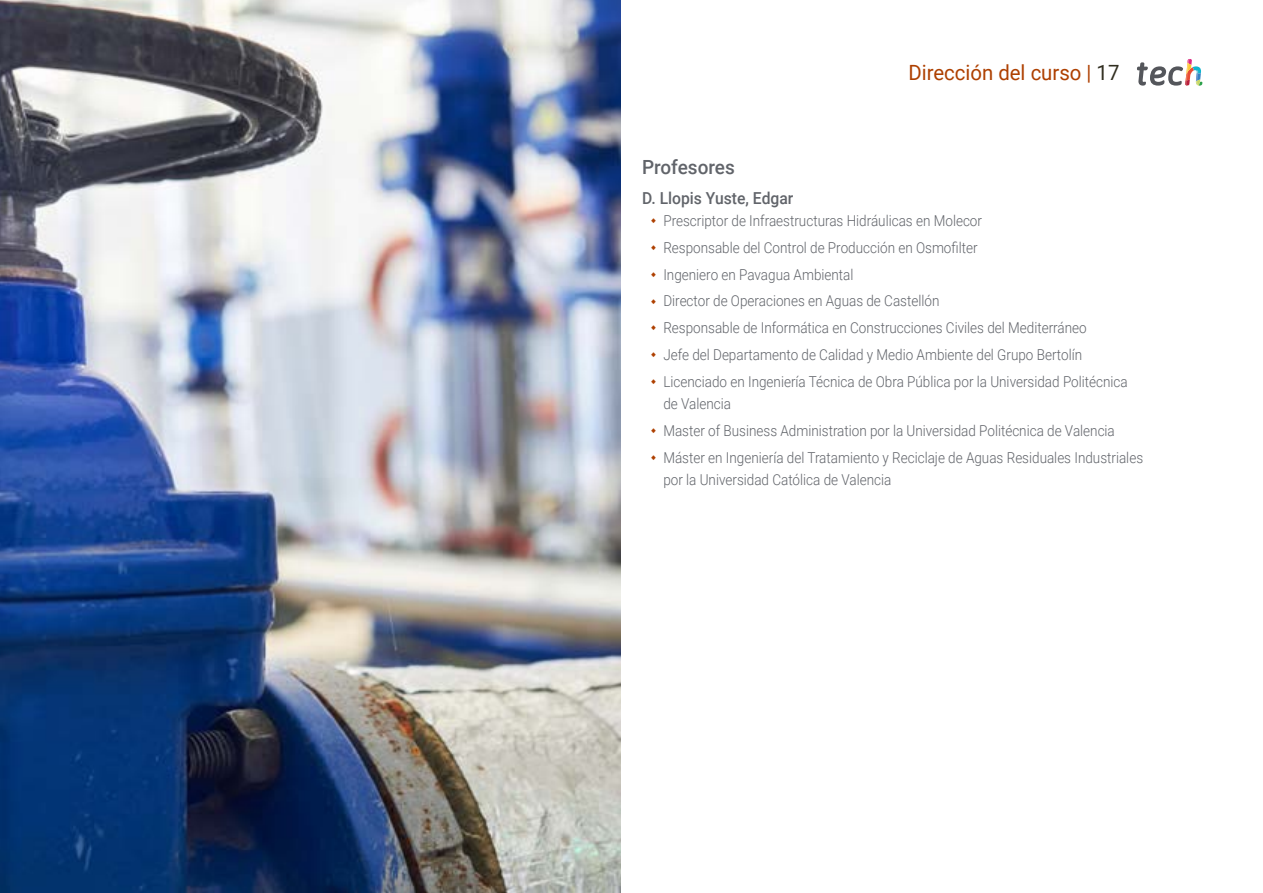
<style>
.page{position:relative;width:1263px;height:893px;background:#fff}
.page>*{position:absolute;margin:0;border:0;box-sizing:border-box;transform-origin:0 0}
.t1{font:21px "Roboto";color:#ae4000}
.t2{font:500 19.5px "Roboto";color:#61646a}
.t3{font:500 16.5px "Roboto";color:#61646a;scale:.95 1}
.t4{font:300 15px/26.7px "Roboto";color:#61646a;scale:.9 1}
.s1{color:#312e20}
</style>
<div class="page">
<img style="left:0;top:0;width:621px;height:893px">
<svg style="left:1137px;top:59px;width:65px;height:27px"></svg>
<h1 class="t1" style="left:908px;top:57px;width:213px">Dirección del curso | <span class="s1">17</span></h1>
<h2 class="t2" style="left:642px;top:154px;width:94px">Profesores</h2>
<p class="t3" style="left:642px;top:186px;width:161px">D. Llopis Yuste, Edgar</p>
<p class="t4" style="left:663px;top:207px;width:517px">Prescriptor de Infraestructuras Hidráulicas en Molecor<br>Responsable del Control de Producción en Osmofilter<br>Ingeniero en Pavagua Ambiental<br>Director de Operaciones en Aguas de Castellón<br>Responsable de Informática en Construcciones Civiles del Mediterráneo<br>Jefe del Departamento de Calidad y Medio Ambiente del Grupo Bertolín Licenciado en Ingeniería Técnica de Obra Pública por la Universidad Politécnica</p>
<p class="t4" style="left:663px;top:390px;width:535px">de Valencia<br>Master of Business Administration por la Universidad Politécnica de Valencia<br>Máster en Ingeniería del Tratamiento y Reciclaje de Aguas Residuales Industriales</p>
<p class="t4" style="left:663px;top:466px;width:255px">por la Universidad Católica de Valencia</p>
</div>
